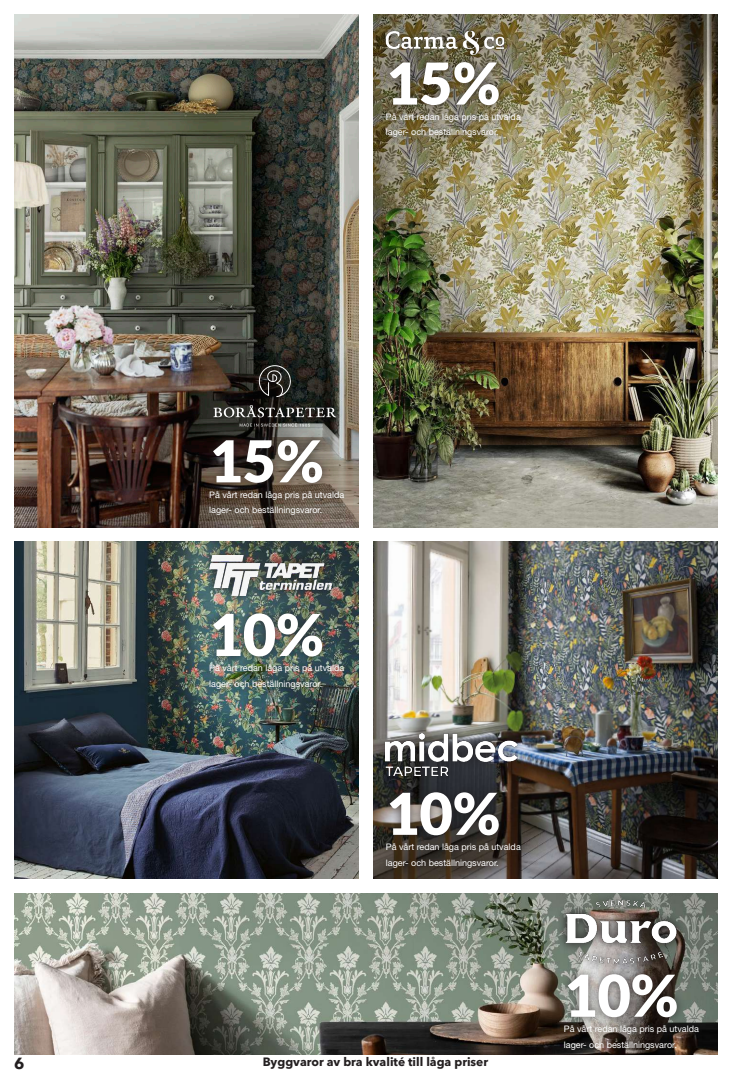
<style>
.page{position:relative;width:732px;height:1083px;background:#fff}
.page>*{position:absolute;margin:0;border:0;box-sizing:border-box;transform-origin:0 0}
.t1{font:900 57.8px "Lato";color:#fff}
.t2{font:700 16px "Avenir Next LT Pro";color:#231f20}
.t3{font:700 12px "Avenir Next LT Pro";color:#231f20}
.t4{font:9px/15.4px "Helvetica Neue LT Std";color:#fff}
</style>
<div class="page">
<img style="left:373px;top:14px;width:344px;height:513px">
<img style="left:14px;top:14px;width:345px;height:513px">
<img style="left:14px;top:893px;width:703px;height:161px">
<img style="left:373px;top:541px;width:344px;height:338px">
<img style="left:14px;top:541px;width:345px;height:338px">
<div style="left:200px;top:604px;width:152px;height:93px;background:#231f20;opacity:.75"></div>
<div style="left:377px;top:783px;width:152px;height:93px;background:#231f20;opacity:.75"></div>
<div style="left:200px;top:546px;width:140px;height:59px;background:#231f20;opacity:.75"></div>
<img style="left:209px;top:555px;width:122px;height:41px">
<div style="left:376px;top:725px;width:149px;height:60px;background:#231f20;opacity:.75"></div>
<img style="left:386px;top:734px;width:131px;height:47px">
<div style="left:377px;top:53px;width:152px;height:93px;background:#231f20;opacity:.75"></div>
<div style="left:200px;top:431px;width:152px;height:93px;background:#231f20;opacity:.75"></div>
<div style="left:205px;top:356px;width:139px;height:80px;background:#231f20;opacity:.75"></div>
<svg style="left:213px;top:365px;width:123px;height:62px;background:#34332e"></svg>
<div style="left:557px;top:891px;width:127px;height:81px;background:#fff"></div>
<img style="left:557px;top:893px;width:126px;height:72px">
<div style="left:555px;top:965px;width:152px;height:93px;background:#231f20;opacity:.75"></div>
<div style="left:377px;top:22px;width:136px;height:41px;background:#231f20;opacity:.75"></div>
<img style="left:386px;top:29px;width:119px;height:26px">
<h1 class="t1" style="left:386px;top:50px;width:116px">15%</h1>
<p class="t4" style="left:386px;top:109px;width:136px">På vårt redan låga pris på utvalda lager- och beställningsvaror.</p>
<h1 class="t1" style="left:209px;top:427px;width:116px">15%</h1>
<p class="t4" style="left:209px;top:487px;width:136px">På vårt redan låga pris på utvalda lager- och beställningsvaror.</p>
<h1 class="t1" style="left:209px;top:601px;width:116px">10%</h1>
<p class="t4" style="left:209px;top:660px;width:136px">På vårt redan låga pris på utvalda lager- och beställningsvaror.</p>
<h1 class="t1" style="left:386px;top:780px;width:116px">10%</h1>
<p class="t4" style="left:386px;top:839px;width:136px">På vårt redan låga pris på utvalda lager- och beställningsvaror.</p>
<h2 class="t2" style="left:14px;top:1053px;width:12px">6</h2>
<h3 class="t3" style="left:262px;top:1054px;width:227px">Byggvaror av bra kvalité till låga priser</h3>
<h1 class="t1" style="left:563px;top:962px;width:116px">10%</h1>
<p class="t4" style="left:563px;top:1021px;width:136px">På vårt redan låga pris på utvalda lager- och beställningsvaror.</p>
</div>
